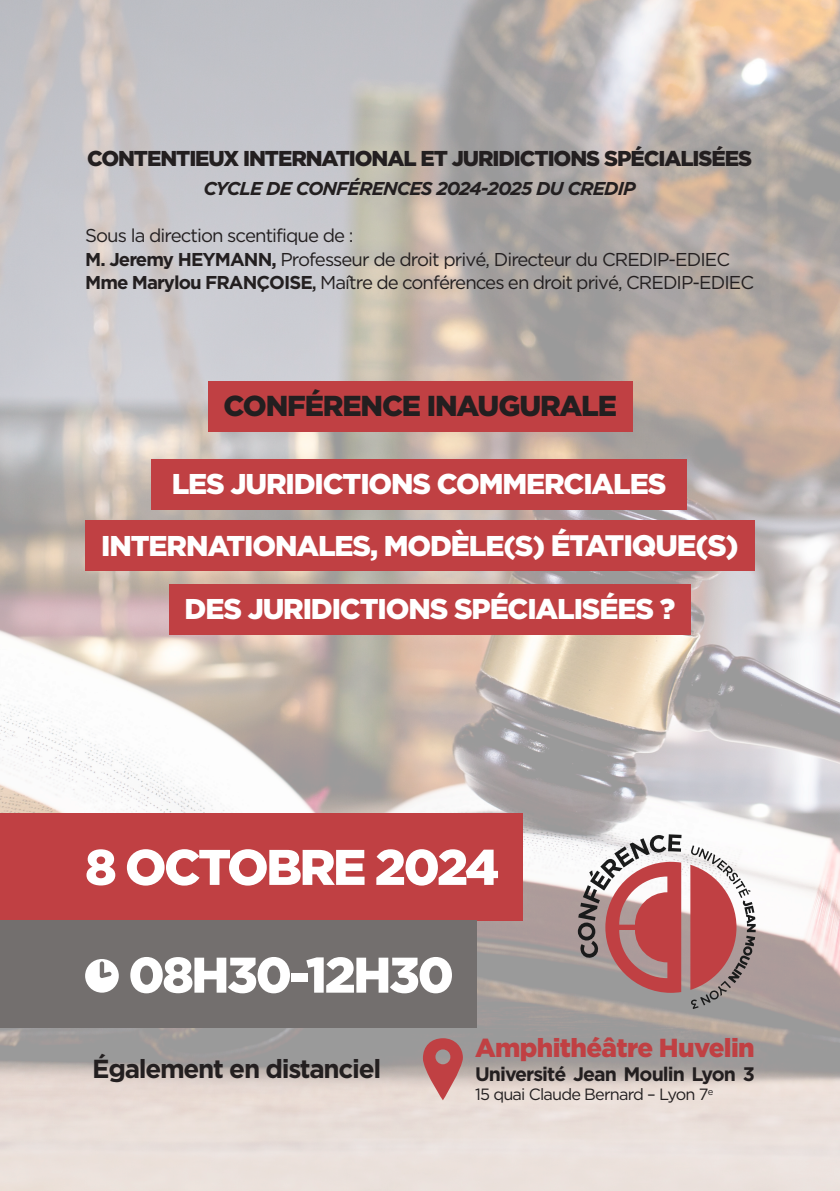
<style>
.page{position:relative;width:840px;height:1191px;background:#fff}
.page>*{position:absolute;margin:0;border:0;box-sizing:border-box;transform-origin:0 0}
.DATE-HEURE{font:900 50px "Gotham";letter-spacing:-.05em;color:#fff}
.TITRE{font:900 28.8px "Gotham";letter-spacing:-.04em;color:#231f20}
.TITRE-2{font:900 28.6px "Gotham";letter-spacing:-.04em;color:#fff}
.Liste{font:700 26px "Gotham";letter-spacing:-.05em;color:#231f20}
.Contact{font:900 26px "Gotham";letter-spacing:-.025em;color:#c04043}
.Adresse{font:900 21.6px "Gotham";letter-spacing:-.05em;color:#231f20}
.Contact-2{font:700 19.6px "Gotham";letter-spacing:-.05em;color:#231f20}
.Adresse-2{font:18.6px "Gotham";letter-spacing:-.05em;color:#231f20}
.Adresse-3{font:italic 700 18.6px "Gotham";letter-spacing:-.05em;color:#231f20}
.Contact-3{font:16.2px "Gotham";letter-spacing:-.05em;color:#231f20}
.s1{font-weight:700}
.s2{font-weight:500}
.s3{font-size:29.6px}
</style>
<div class="page">
<img style="left:1px;top:0;width:838px;height:1191px">
<div style="left:0;top:812px;width:522px;height:108px;background:#c04043"></div>
<div style="left:0;top:920px;width:476px;height:108px;background:#736f6e"></div>
<svg style="left:85px;top:959px;width:34px;height:33px"></svg>
<svg style="left:422px;top:1038px;width:40px;height:62px;background:#c37676"></svg>
<svg style="left:577px;top:834px;width:104px;height:158px"></svg>
<svg style="left:690px;top:845px;width:65px;height:164px"></svg>
<div style="left:208px;top:381px;width:424px;height:51px;background:#c04043"></div>
<div style="left:151px;top:459px;width:535px;height:50px;background:#c04043"></div>
<div style="left:85px;top:520px;width:669px;height:51px;background:#c04043"></div>
<div style="left:169px;top:584px;width:521px;height:50px;background:#c04043"></div>
<p class="Adresse" style="left:87px;top:146px;width:666px">CONTENTIEUX INTERNATIONAL ET JURIDICTIONS SPÉCIALISÉES</p>
<p class="Adresse-3" style="left:203px;top:178px;width:433px">CYCLE DE CONFÉRENCES 2024-2025 DU CREDIP</p>
<p class="Adresse-2" style="left:85px;top:225px;width:270px">Sous la direction scentifique de :</p>
<p class="Adresse-2" style="left:85px;top:249px;width:646px"><span class="s1">M. Jeremy HEYMANN,</span> Professeur de droit privé, Directeur du CREDIP-EDIEC</p>
<p class="Adresse-2" style="left:85px;top:272px;width:670px"><span class="s1">Mme Marylou FRANÇOISE</span><span class="s2">,</span> Maître de conférences en droit privé, CREDIP-EDIEC</p>
<p class="TITRE" style="left:223px;top:389px;width:395px">CONFÉRENCE INAUGURALE</p>
<p class="TITRE-2" style="left:172px;top:467px;width:496px">LES JURIDICTIONS COMMERCIALES</p>
<p class="TITRE-2" style="left:101px;top:529px;width:638px">INTERNATIONALES, MODÈLE(S) <span class="s3">ÉTATIQUE(S)</span></p>
<p class="TITRE-2" style="left:184px;top:592px;width:492px">DES JURIDICTIONS SPÉCIALISÉES ?</p>
<p class="DATE-HEURE" style="left:85px;top:838px;width:415px">8 OCTOBRE 2024</p>
<p class="DATE-HEURE" style="left:128px;top:946px;width:327px">08H30-12H30</p>
<p class="Liste" style="left:92px;top:1054px;width:290px">Également en distanciel</p>
<p class="Contact" style="left:475px;top:1033px;width:281px">Amphithéâtre Huvelin</p>
<p class="Contact-2" style="left:475px;top:1062px;width:281px">Université Jean Moulin Lyon 3</p>
<p class="Contact-3" style="left:475px;top:1085px;width:240px">15 quai Claude Bernard – Lyon 7<sup>e</sup></p>
</div>
